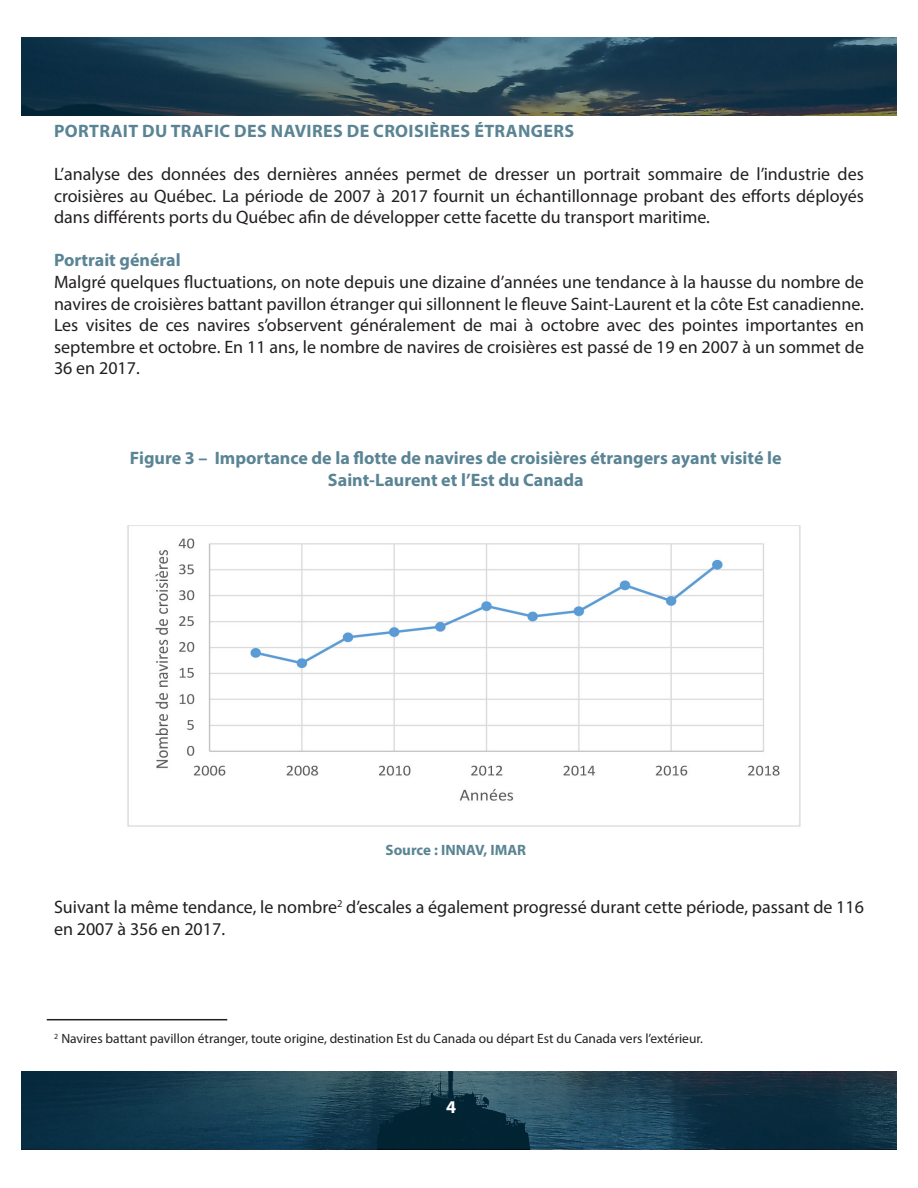
<style>
.page{position:relative;width:918px;height:1188px;background:#fff}
.page>*{position:absolute;margin:0;border:0;box-sizing:border-box;transform-origin:0 0}
.t1{font:18px/21.6px "Myriad Pro";color:#231f20;text-align:justify}
.t2{font:700 18px/21.6px "Myriad Pro";color:#5a8494;text-align:center}
.t3{font:700 18px "Myriad Pro";letter-spacing:.02em;color:#5a8494}
.t4{font:700 18px "Myriad Pro";color:#fff}
.t5{font:700 15px "Myriad Pro";color:#5a8494}
.t6{font:13.5px "Myriad Pro";color:#231f20}
</style>
<div class="page">
<img style="left:22px;top:38px;width:874px;height:78px">
<img style="left:22px;top:1071px;width:874px;height:78px">
<hr style="left:47px;top:1019px;width:180px;height:1px;background:#231f20">
<img style="left:127px;top:525px;width:674px;height:302px">
<p class="t3" style="left:54px;top:119px;width:521px">PORTRAIT DU TRAFIC DES NAVIRES DE CROISIÈRES ÉTRANGERS</p>
<p class="t1" style="left:54px;top:163px;width:812px">L’analyse des données des dernières années permet de dresser un portrait sommaire de l’industrie des croisières au Québec. La période de 2007 à 2017 fournit un échantillonnage probant des efforts déployés dans différents ports du Québec afin de développer cette facette du transport maritime.</p>
<p class="t2" style="left:54px;top:249px;width:128px">Portrait général</p>
<p class="t1" style="left:54px;top:271px;width:812px">Malgré quelques fluctuations, on note depuis une dizaine d’années une tendance à la hausse du nombre de navires de croisières battant pavillon étranger qui sillonnent le fleuve Saint-Laurent et la côte Est canadienne.<br>Les visites de ces navires s’observent généralement de mai à octobre avec des pointes importantes en septembre et octobre. En 11 ans, le nombre de navires de croisières est passé de 19 en 2007 à un sommet de 36 en 2017.</p>
<p class="t2" style="left:130px;top:447px;width:653px">Figure 3 – Importance de la flotte de navires de croisières étrangers ayant visité le<br>Saint-Laurent et l’Est du Canada</p>
<p class="t5" style="left:385px;top:840px;width:142px">Source : INNAV, IMAR</p>
<p class="t1" style="left:54px;top:896px;width:812px">Suivant la même tendance, le nombre<sup>2</sup> d’escales a également progressé durant cette période, passant de 116 en 2007 à 356 en 2017.</p>
<p class="t6" style="left:54px;top:1031px;width:651px"><sup>2</sup> Navires battant pavillon étranger, toute origine, destination Est du Canada ou départ Est du Canada vers l’extérieur.</p>
<p class="t4" style="left:446px;top:1096px;width:11px">4</p>
</div>
